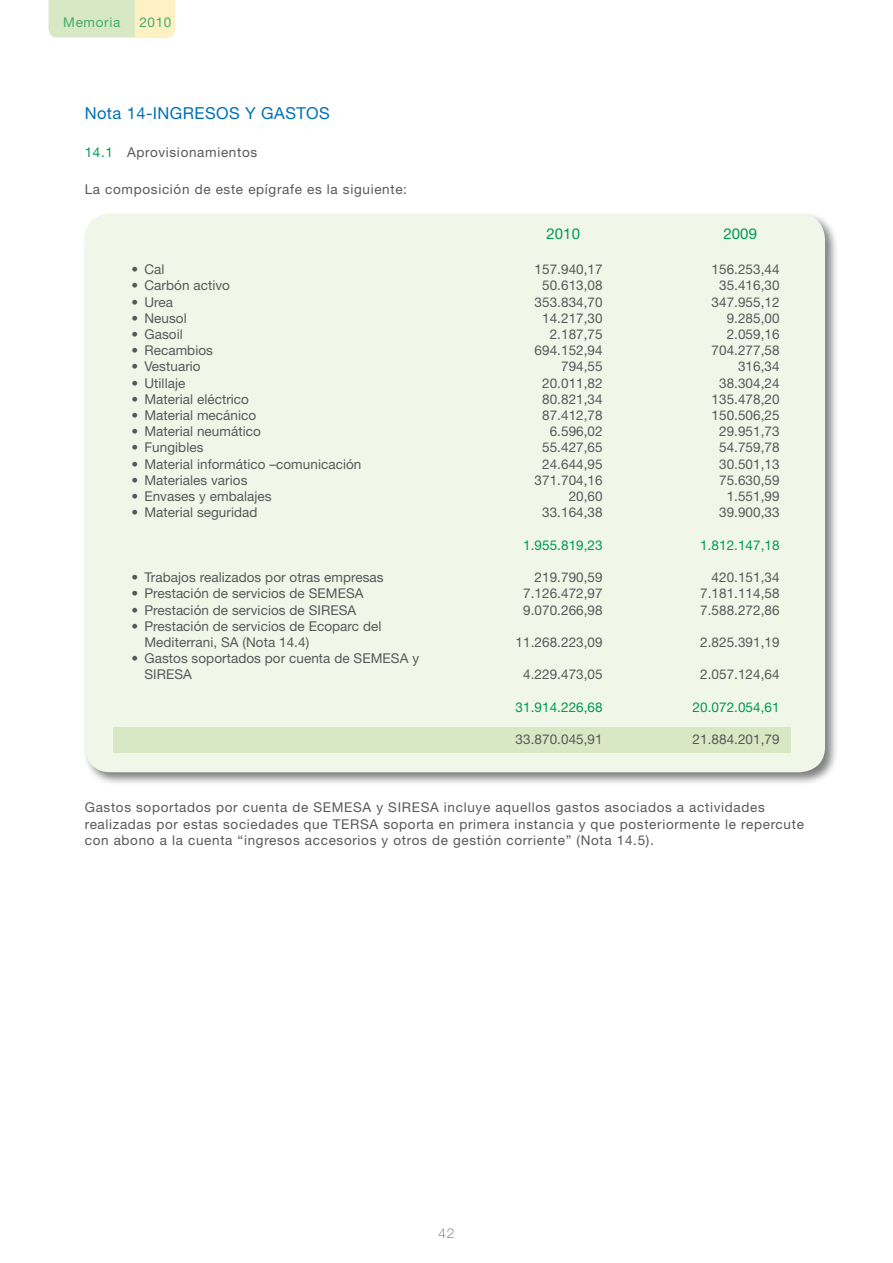
<style>
.page{position:relative;width:893px;height:1263px;background:#fff}
.page>*{position:absolute;margin:0;border:0;box-sizing:border-box;transform-origin:0 0}
.t1{font:16.5px "Helvetica Neue";letter-spacing:.025em;color:#0070b6}
.t2{font:15px "Helvetica Neue";letter-spacing:.005em;color:#009a51}
.t3{font:13.5px/16.2px "Helvetica Neue";letter-spacing:.005em;color:#58585a}
.t4{font:13.5px/16.2px "Helvetica Neue";letter-spacing:.05em;color:#58585a}
.t5{font:13.5px "Helvetica Neue";letter-spacing:.005em;color:#009a51}
.t6{font:13.5px "Helvetica Neue";letter-spacing:.05em;color:#41ad70}
.t7{font:100 13.5px "Helvetica Neue";color:#58585a}
.s1{color:#009a51}
</style>
<div class="page">
<div style="left:49px;top:0;width:86px;height:38px;background:#d8e8c4"></div>
<div style="left:135px;top:0;width:40px;height:38px;background:#fff1c3"></div>
<div style="left:83px;top:211px;width:756px;height:576px;background:#000;opacity:.5"></div>
<div style="left:85px;top:214px;width:740px;height:558px;background:#f0f6e8;border-radius:26px"></div>
<div style="left:113px;top:727px;width:678px;height:26px;background:#d8e8c4"></div>
<p class="t6" style="left:63px;top:14px;width:59px">Memoria</p>
<p class="t6" style="left:139px;top:14px;width:34px">2010</p>
<p class="t1" style="left:85px;top:104px;width:247px">Nota 14-INGRESOS Y GASTOS</p>
<p class="t4" style="left:85px;top:144px;width:174px"><span class="s1">14.1</span> Aprovisionamientos</p>
<p class="t4" style="left:85px;top:181px;width:324px">La composición de este epígrafe es la siguiente:</p>
<p class="t3" style="left:132px;top:261px;width:34px">• Cal</p>
<p class="t3" style="left:132px;top:277px;width:100px">• Carbón activo</p>
<p class="t3" style="left:132px;top:294px;width:43px">• Urea</p>
<p class="t3" style="left:132px;top:310px;width:57px">• Neusol</p>
<p class="t3" style="left:132px;top:326px;width:53px">• Gasoil</p>
<p class="t3" style="left:132px;top:342px;width:83px">• Recambios</p>
<p class="t3" style="left:132px;top:358px;width:71px">• Vestuario</p>
<p class="t3" style="left:132px;top:375px;width:55px">• Utillaje</p>
<p class="t3" style="left:132px;top:391px;width:119px">• Material eléctrico</p>
<p class="t3" style="left:132px;top:407px;width:126px">• Material mecánico</p>
<p class="t3" style="left:132px;top:423px;width:131px">• Material neumático</p>
<p class="t3" style="left:132px;top:439px;width:73px">• Fungibles</p>
<p class="t3" style="left:132px;top:456px;width:231px">• Material informático –comunicación</p>
<p class="t3" style="left:132px;top:472px;width:117px">• Materiales varios</p>
<p class="t3" style="left:132px;top:488px;width:141px">• Envases y embalajes</p>
<p class="t3" style="left:132px;top:504px;width:127px">• Material seguridad</p>
<p class="t3" style="left:132px;top:569px;width:254px">• Trabajos realizados por otras empresas</p>
<p class="t3" style="left:132px;top:585px;width:233px">• Prestación de servicios de SEMESA</p>
<p class="t3" style="left:132px;top:601px;width:226px">• Prestación de servicios de SIRESA</p>
<p class="t3" style="left:144px;top:618px;width:239px;text-indent:-13px">• Prestación de servicios de Ecoparc del<br>Mediterrani, SA (Nota 14.4)</p>
<p class="t3" style="left:144px;top:650px;width:276px;text-indent:-13px">• Gastos soportados por cuenta de SEMESA y<br>SIRESA</p>
<p class="t2" style="left:546px;top:225px;width:35px">2010</p>
<p class="t2" style="left:723px;top:225px;width:35px">2009</p>
<p class="t3" style="left:535px;top:261px;width:70px;text-align:right">157.940,17<br>50.613,08<br>353.834,70<br>14.217,30<br>2.187,75<br>694.152,94<br>794,55<br>20.011,82<br>80.821,34<br>87.412,78<br>6.596,02<br>55.427,65<br>24.644,95<br>371.704,16<br>20,60<br>33.164,38</p>
<p class="t5" style="left:523px;top:537px;width:81px">1.955.819,23</p>
<p class="t3" style="left:523px;top:569px;width:81px;text-align:justify;text-indent:11px">219.790,59<br>7.126.472,97<br>9.070.266,98</p>
<p class="t3" style="left:516px;top:634px;width:89px">11.268.223,09</p>
<p class="t3" style="left:523px;top:666px;width:81px">4.229.473,05</p>
<p class="t5" style="left:516px;top:699px;width:89px">31.914.226,68</p>
<p class="t3" style="left:516px;top:731px;width:89px">33.870.045,91</p>
<p class="t3" style="left:711px;top:261px;width:70px;text-align:right">156.253,44<br>35.416,30<br>347.955,12<br>9.285,00<br>2.059,16<br>704.277,58<br>316,34<br>38.304,24<br>135.478,20<br>150.506,25<br>29.951,73<br>54.759,78<br>30.501,13<br>75.630,59<br>1.551,99<br>39.900,33</p>
<p class="t5" style="left:700px;top:537px;width:81px">1.812.147,18</p>
<p class="t3" style="left:700px;top:569px;width:81px;text-align:justify;text-indent:11px">420.151,34<br>7.181.114,58<br>7.588.272,86</p>
<p class="t3" style="left:700px;top:634px;width:81px">2.825.391,19</p>
<p class="t3" style="left:700px;top:666px;width:81px">2.057.124,64</p>
<p class="t5" style="left:692px;top:699px;width:89px">20.072.054,61</p>
<p class="t3" style="left:692px;top:731px;width:89px">21.884.201,79</p>
<p class="t4" style="left:85px;top:799px;width:721px">Gastos soportados por cuenta de SEMESA y SIRESA incluye aquellos gastos asociados a actividades realizadas por estas sociedades que TERSA soporta en primera instancia y que posteriormente le repercute con abono a la cuenta “ingresos accesorios y otros de gestión corriente” (Nota 14.5).</p>
<p class="t7" style="left:439px;top:1225px;width:17px">42</p>
</div>
